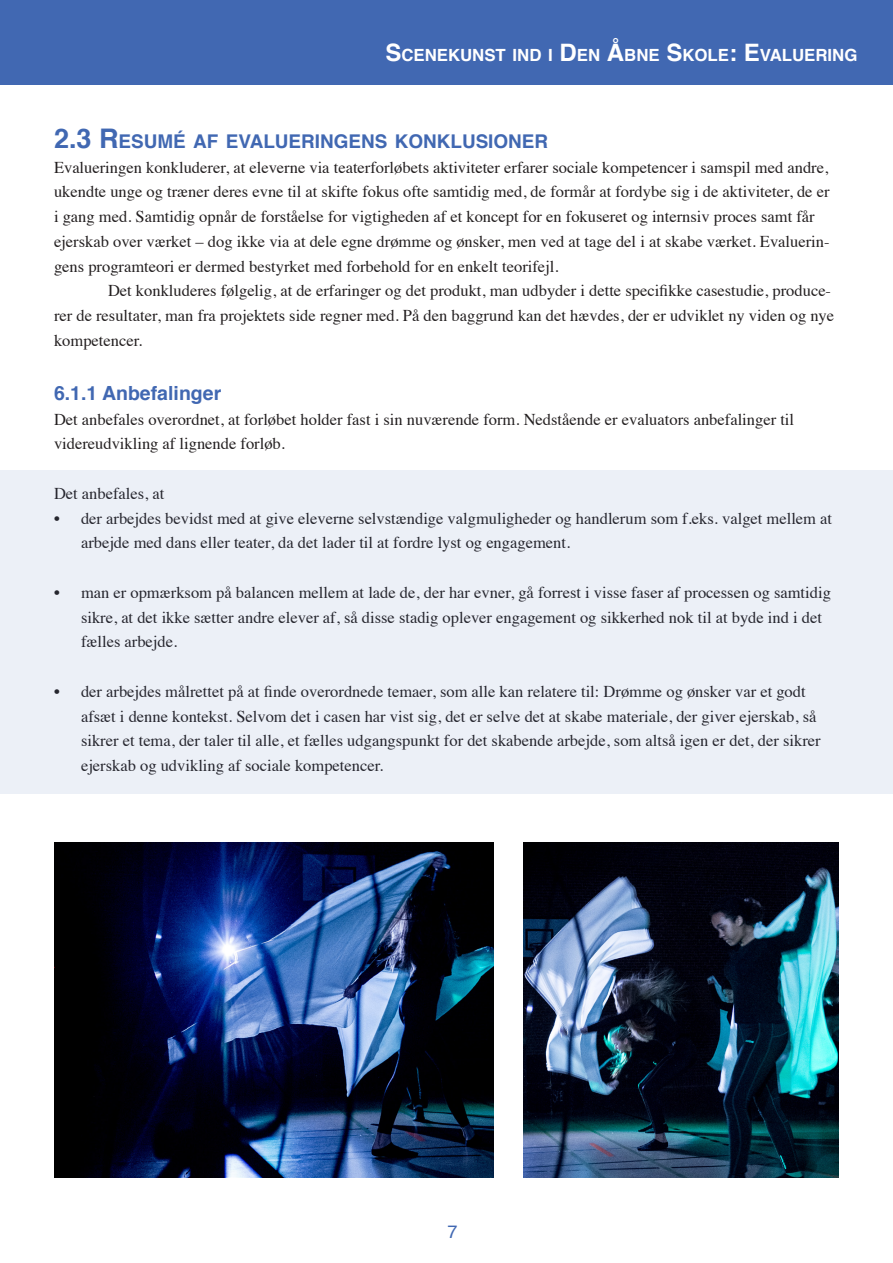
<style>
.page{position:relative;width:893px;height:1263px;background:#fff}
.page>*{position:absolute;margin:0;border:0;box-sizing:border-box;transform-origin:0 0}
.Header_3{font:700 19.5px "Helvetica";color:#4168b2}
.Header_2{font:700 18.9px "Helvetica";color:#4168b2}
.t1{font:18px "Helvetica";color:#4168b2}
.t2{font:700 16.8px "Helvetica";color:#fff}
.Brødtekst{font:16.5px/24.8px "Times";color:#231f20}
.s1{font-size:24px}
.s2{font-size:27px}
</style>
<div class="page">
<div style="left:0;top:0;width:893px;height:85px;background:#4168b2"></div>
<div style="left:0;top:470px;width:893px;height:323px;background:#ecf0f7"></div>
<img style="left:54px;top:842px;width:439px;height:336px">
<img style="left:523px;top:842px;width:316px;height:336px">
<p class="t2" style="left:385px;top:42px;width:473px"><span class="s1">S</span>CENEKUNST IND I <span class="s1">D</span>EN <span class="s1">Å</span>BNE <span class="s1">S</span>KOLE<span class="s1">: E</span>VALUERING</p>
<p class="Header_2" style="left:54px;top:126px;width:496px"><span class="s2">2.3 R</span>ESUMÉ AF EVALUERINGENS KONKLUSIONER</p>
<p class="Brødtekst" style="left:54px;top:153px;width:777px">Evalueringen konkluderer, at eleverne via teaterforløbets aktiviteter erfarer sociale kompetencer i samspil med andre, ukendte unge og træner deres evne til at skifte fokus ofte samtidig med, de formår at fordybe sig i de aktiviteter, de er i gang med. Samtidig opnår de forståelse for vigtigheden af et koncept for en fokuseret og internsiv proces samt får ejerskab over værket – dog ikke via at dele egne drømme og ønsker, men ved at tage del i at skabe værket. Evaluerin&shy;gens programteori er dermed bestyrket med forbehold for en enkelt teorifejl.</p>
<p class="Brødtekst" style="left:54px;top:277px;width:782px;text-indent:54px">Det konkluderes følgelig, at de erfaringer og det produkt, man udbyder i dette specifikke casestudie, produce&shy;rer de resultater, man fra projektets side regner med. På den baggrund kan det hævdes, der er udviklet ny viden og nye kompetencer.</p>
<p class="Header_3" style="left:54px;top:377px;width:169px">6.1.1 Anbefalinger</p>
<p class="Brødtekst" style="left:54px;top:405px;width:742px">Det anbefales overordnet, at forløbet holder fast i sin nuværende form. Nedstående er evaluators anbefalinger til</p>
<p class="Brødtekst" style="left:54px;top:430px;width:232px">videreudvikling af lignende forløb.</p>
<p class="Brødtekst" style="left:54px;top:479px;width:112px">Det anbefales, at</p>
<p class="Brødtekst" style="left:81px;top:504px;width:753px;text-indent:-27px">• der arbejdes bevidst med at give eleverne selvstændige valgmuligheder og handlerum som f.eks. valget mellem at arbejde med dans eller teater, da det lader til at fordre lyst og engagement.</p>
<p class="Brødtekst" style="left:81px;top:578px;width:751px;text-indent:-27px">• man er opmærksom på balancen mellem at lade de, der har evner, gå forrest i visse faser af processen og samtidig sikre, at det ikke sætter andre elever af, så disse stadig oplever engagement og sikkerhed nok til at byde ind i det fælles arbejde.</p>
<p class="Brødtekst" style="left:81px;top:677px;width:741px;text-indent:-27px">• der arbejdes målrettet på at finde overordnede temaer, som alle kan relatere til: Drømme og ønsker var et godt afsæt i denne kontekst. Selvom det i casen har vist sig, det er selve det at skabe materiale, der giver ejerskab, så sikrer et tema, der taler til alle, et fælles udgangspunkt for det skabende arbejde, som altså igen er det, der sikrer ejerskab og udvikling af sociale kompetencer.</p>
<p class="t1" style="left:448px;top:1217px;width:12px">7</p>
</div>
